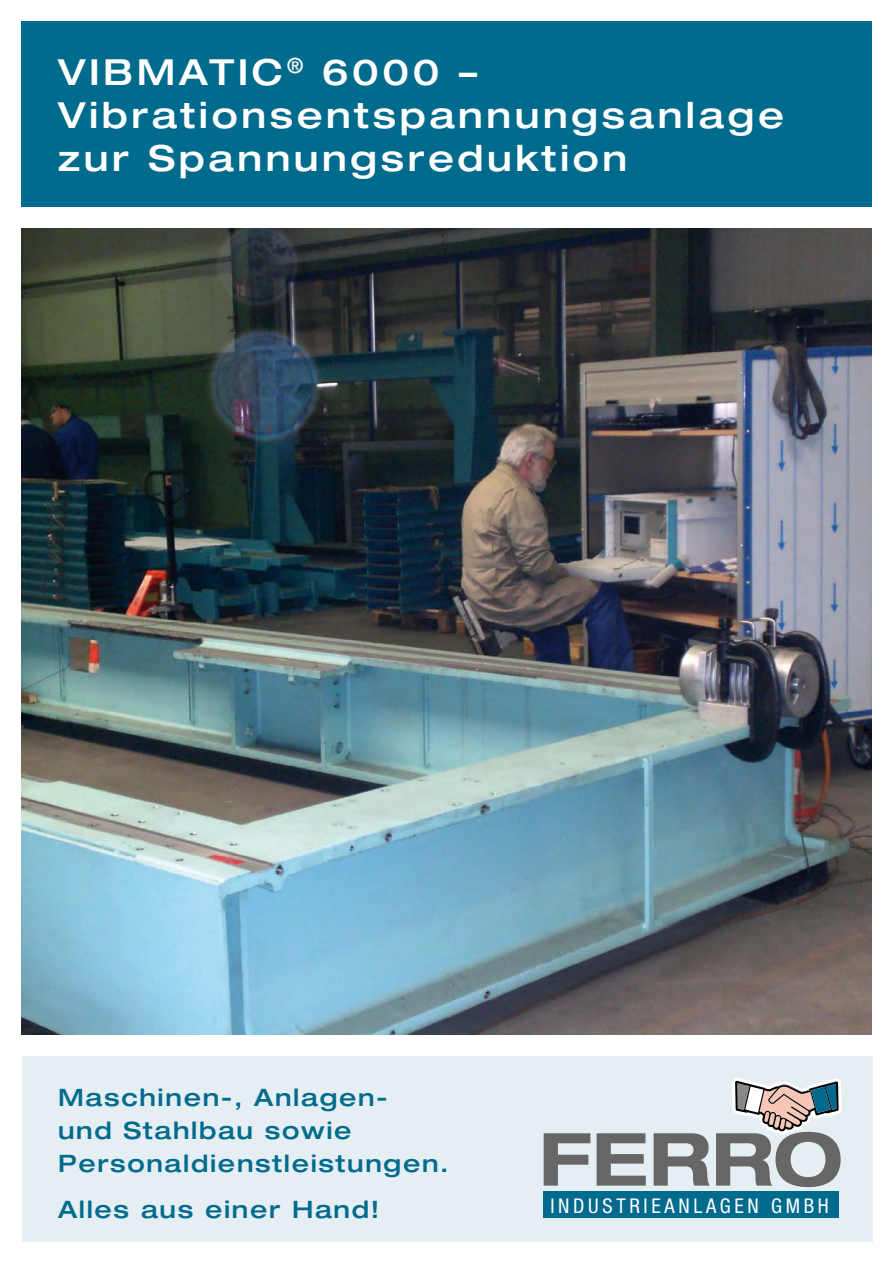
<style>
.page{position:relative;width:893px;height:1263px;background:#fff}
.page>*{position:absolute;margin:0;border:0;box-sizing:border-box;transform-origin:0 0}
.t1{font:700 expanded 73.2px "Helvetica Neue";color:#666}
.t2{font:500 expanded 36px "Helvetica Neue";letter-spacing:.1em;color:#fff}
.Subhead{font:500 expanded 24px "Helvetica Neue";letter-spacing:.07em;color:#006b8d}
.t3{font:condensed 20.4px "Helvetica Neue";letter-spacing:.18em;color:#fff}
</style>
<div class="page">
<div style="left:23px;top:1056px;width:850px;height:186px;background:#e5eef2"></div>
<img style="left:21px;top:228px;width:851px;height:807px">
<div style="left:21px;top:21px;width:851px;height:186px;background:#006b8d"></div>
<div style="left:544px;top:1191px;width:295px;height:27px;background:#006b8d"></div>
<svg style="left:732px;top:1078px;width:110px;height:56px"></svg>
<p class="t2" style="left:58px;top:50px;width:421px">VIBMATIC<sup>®</sup> 6000 –</p>
<p class="t2" style="left:58px;top:93px;width:727px">Vibrationsentspannungsanlage</p>
<p class="t2" style="left:58px;top:136px;width:571px">zur Spannungsreduktion</p>
<p class="Subhead" style="left:58px;top:1082px;width:331px">Maschinen-, Anlagen-</p>
<p class="Subhead" style="left:58px;top:1115px;width:295px">und Stahlbau sowie</p>
<p class="Subhead" style="left:58px;top:1148px;width:392px">Personaldienstleistungen.</p>
<p class="Subhead" style="left:58px;top:1195px;width:323px">Alles aus einer Hand!</p>
<p class="t1" style="left:539px;top:1113px;width:305px">FERRO</p>
<p class="t3" style="left:550px;top:1194px;width:280px">INDUSTRIEANLAGEN GMBH</p>
</div>
